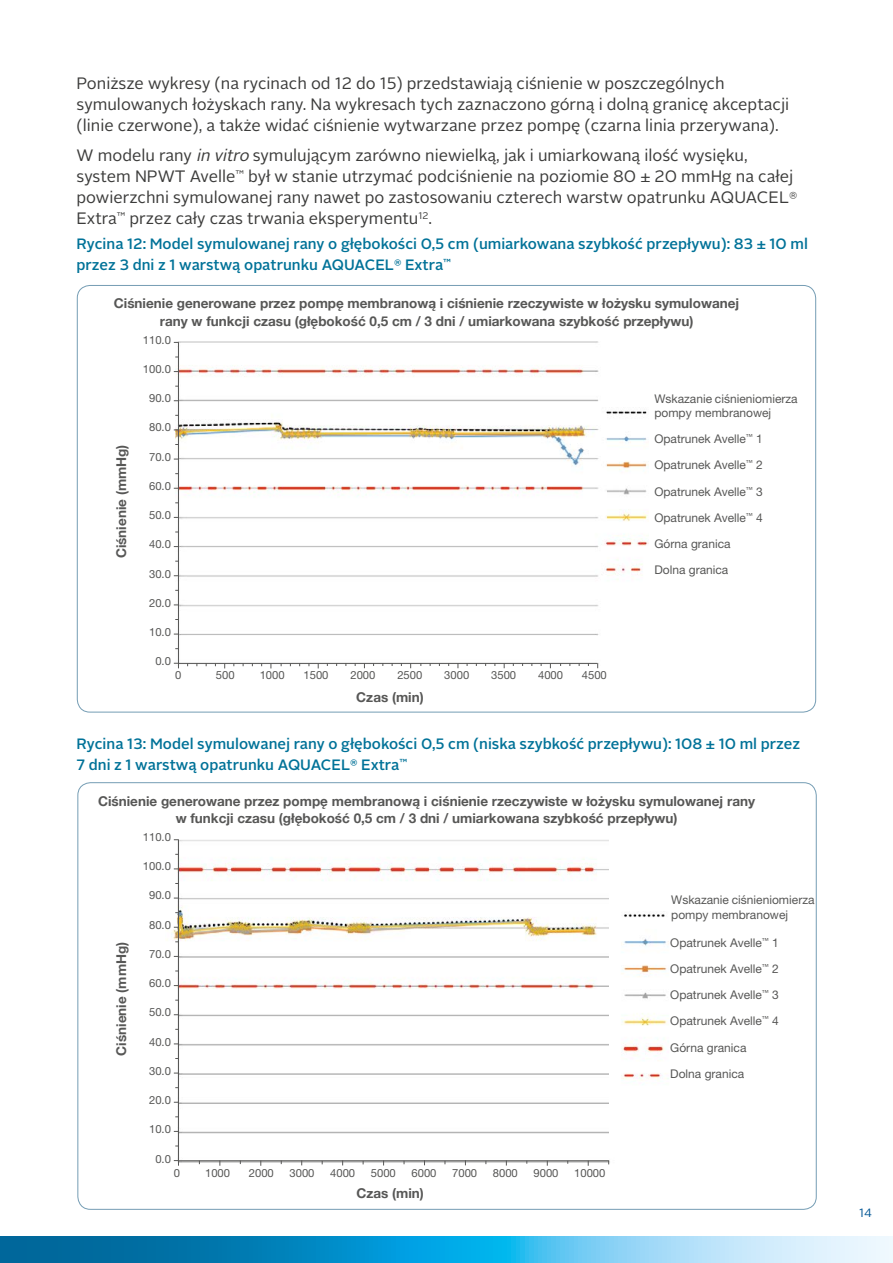
<style>
.page{position:relative;width:893px;height:1263px;background:#fff}
.page>*{position:absolute;margin:0;border:0;box-sizing:border-box;transform-origin:0 0}
.t1{font:16.5px/21px "Alright Sans LP Bay";color:#3c3c3b}
.t2{font:500 15px/21px "Alright Sans LP Bay";color:#007298}
.t3{font:700 13.5px/17.7px "Helvetica Neue";color:#575756;text-align:center}
.t4{font:12px/26.2px "Helvetica Neue Pl";color:#575756}
.t5{font:12px "Alright Sans LP Bay";color:#045896}
.t6{font:11.25px "Helvetica Neue Pl";color:#575756}
.s1{font-style:italic}
</style>
<div class="page">
<svg style="left:0;top:1237px;width:893px;height:26px;background:#48abd6"></svg>
<img style="left:175px;top:342px;width:474px;height:326px">
<hr style="left:178px;top:663px;width:419px;height:1px;background:#575756">
<hr style="left:178px;top:343px;width:1px;height:325px;background:#575756">
<img style="left:171px;top:839px;width:498px;height:326px">
<hr style="left:178px;top:1160px;width:431px;height:1px;background:#575756">
<hr style="left:178px;top:840px;width:1px;height:326px;background:#575756">
<p class="t1" style="left:77px;top:73px;width:714px">Poniższe wykresy (na rycinach od 12 do 15) przedstawiają ciśnienie w poszczególnych symulowanych łożyskach rany. Na wykresach tych zaznaczono górną i dolną granicę akceptacji (linie czerwone), a także widać ciśnienie wytwarzane przez pompę (czarna linia przerywana).</p>
<p class="t1" style="left:77px;top:145px;width:722px">W modelu rany <span class="s1">in vitro</span> symulującym zarówno niewielką, jak i umiarkowaną ilość wysięku, system NPWT Avelle<sup>™</sup> był w stanie utrzymać podciśnienie na poziomie 80 ± 20 mmHg na całej powierzchni symulowanej rany nawet po zastosowaniu czterech warstw opatrunku AQUACEL<sup>® </sup>Extra<sup>™</sup> przez cały czas trwania eksperymentu<sup>12</sup>.</p>
<p class="t2" style="left:77px;top:234px;width:733px">Rycina 12: Model symulowanej rany o głębokości 0,5 cm (umiarkowana szybkość przepływu): 83 ± 10 ml przez 3 dni z 1 warstwą opatrunku AQUACEL<sup>®</sup> Extra<sup>™</sup></p>
<p class="t3" style="left:114px;top:295px;width:627px">Ciśnienie generowane przez pompę membranową i ciśnienie rzeczywiste w łożysku symulowanej rany w funkcji czasu (głębokość 0,5 cm / 3 dni / umiarkowana szybkość przepływu)</p>
<p class="t3" style="left:113px;top:558px;width:115px;rotate:-90deg">Ciśnienie (mmHg)</p>
<p class="t6" style="left:143px;top:333px;width:30px">110.0</p>
<p class="t6" style="left:143px;top:362px;width:30px">100.0</p>
<p class="t6" style="left:149px;top:392px;width:23px">90.0</p>
<p class="t6" style="left:149px;top:421px;width:23px">80.0</p>
<p class="t6" style="left:149px;top:450px;width:23px">70.0</p>
<p class="t6" style="left:149px;top:479px;width:23px">60.0</p>
<p class="t6" style="left:149px;top:509px;width:23px">50.0</p>
<p class="t6" style="left:149px;top:538px;width:23px">40.0</p>
<p class="t6" style="left:149px;top:567px;width:23px">30.0</p>
<p class="t6" style="left:149px;top:596px;width:23px">20.0</p>
<p class="t6" style="left:149px;top:626px;width:23px">10.0</p>
<p class="t6" style="left:155px;top:655px;width:17px">0.0</p>
<p class="t6" style="left:175px;top:669px;width:8px">0</p>
<p class="t6" style="left:216px;top:669px;width:20px">500</p>
<p class="t6" style="left:260px;top:669px;width:27px">1000</p>
<p class="t6" style="left:303px;top:669px;width:27px">1500</p>
<p class="t6" style="left:350px;top:669px;width:27px">2000</p>
<p class="t6" style="left:397px;top:669px;width:27px">2500</p>
<p class="t6" style="left:444px;top:669px;width:27px">3000</p>
<p class="t6" style="left:491px;top:669px;width:27px">3500</p>
<p class="t6" style="left:538px;top:669px;width:27px">4000</p>
<p class="t6" style="left:582px;top:669px;width:27px">4500</p>
<p class="t3" style="left:356px;top:689px;width:69px">Czas (min)</p>
<p class="t4" style="left:654px;top:391px;width:145px;line-height:14.4px">Wskazanie ciśnieniomierza pompy membranowej</p>
<p class="t4" style="left:654px;top:426px;width:110px">Opatrunek Avelle<sup>™</sup> 1<br>Opatrunek Avelle<sup>™</sup> 2<br>Opatrunek Avelle<sup>™</sup> 3<br>Opatrunek Avelle<sup>™</sup> 4<br>Górna granica<br>Dolna granica</p>
<p class="t2" style="left:77px;top:733px;width:725px">Rycina 13: Model symulowanej rany o głębokości 0,5 cm (niska szybkość przepływu): 108 ± 10 ml przez<br>7 dni z 1 warstwą opatrunku AQUACEL<sup>®</sup> Extra<sup>™</sup></p>
<p class="t3" style="left:98px;top:792px;width:659px">Ciśnienie generowane przez pompę membranową i ciśnienie rzeczywiste w łożysku symulowanej rany w funkcji czasu (głębokość 0,5 cm / 3 dni / umiarkowana szybkość przepływu)</p>
<p class="t3" style="left:113px;top:1056px;width:115px;rotate:-90deg">Ciśnienie (mmHg)</p>
<p class="t6" style="left:143px;top:831px;width:30px">110.0</p>
<p class="t6" style="left:143px;top:860px;width:30px">100.0</p>
<p class="t6" style="left:149px;top:889px;width:23px">90.0</p>
<p class="t6" style="left:149px;top:918px;width:23px">80.0</p>
<p class="t6" style="left:149px;top:948px;width:23px">70.0</p>
<p class="t6" style="left:149px;top:977px;width:23px">60.0</p>
<p class="t6" style="left:149px;top:1006px;width:23px">50.0</p>
<p class="t6" style="left:149px;top:1035px;width:23px">40.0</p>
<p class="t6" style="left:149px;top:1065px;width:23px">30.0</p>
<p class="t6" style="left:149px;top:1094px;width:23px">20.0</p>
<p class="t6" style="left:149px;top:1123px;width:23px">10.0</p>
<p class="t6" style="left:155px;top:1152px;width:17px">0.0</p>
<p class="t6" style="left:174px;top:1166px;width:8px">0</p>
<p class="t6" style="left:205px;top:1166px;width:27px">1000</p>
<p class="t6" style="left:249px;top:1166px;width:27px">2000</p>
<p class="t6" style="left:290px;top:1166px;width:27px">3000</p>
<p class="t6" style="left:330px;top:1166px;width:27px">4000</p>
<p class="t6" style="left:371px;top:1166px;width:27px">5000</p>
<p class="t6" style="left:412px;top:1166px;width:27px">6000</p>
<p class="t6" style="left:452px;top:1166px;width:27px">7000</p>
<p class="t6" style="left:493px;top:1166px;width:27px">8000</p>
<p class="t6" style="left:533px;top:1166px;width:27px">9000</p>
<p class="t6" style="left:574px;top:1166px;width:33px">10000</p>
<p class="t3" style="left:356px;top:1185px;width:69px">Czas (min)</p>
<p class="t4" style="left:671px;top:893px;width:145px;line-height:14.4px">Wskazanie ciśnieniomierza pompy membranowej</p>
<p class="t4" style="left:670px;top:929px;width:110px">Opatrunek Avelle<sup>™</sup> 1<br>Opatrunek Avelle<sup>™</sup> 2<br>Opatrunek Avelle<sup>™</sup> 3<br>Opatrunek Avelle<sup>™</sup> 4<br>Górna granica<br>Dolna granica</p>
<p class="t5" style="left:859px;top:1204px;width:14px">14</p>
</div>
